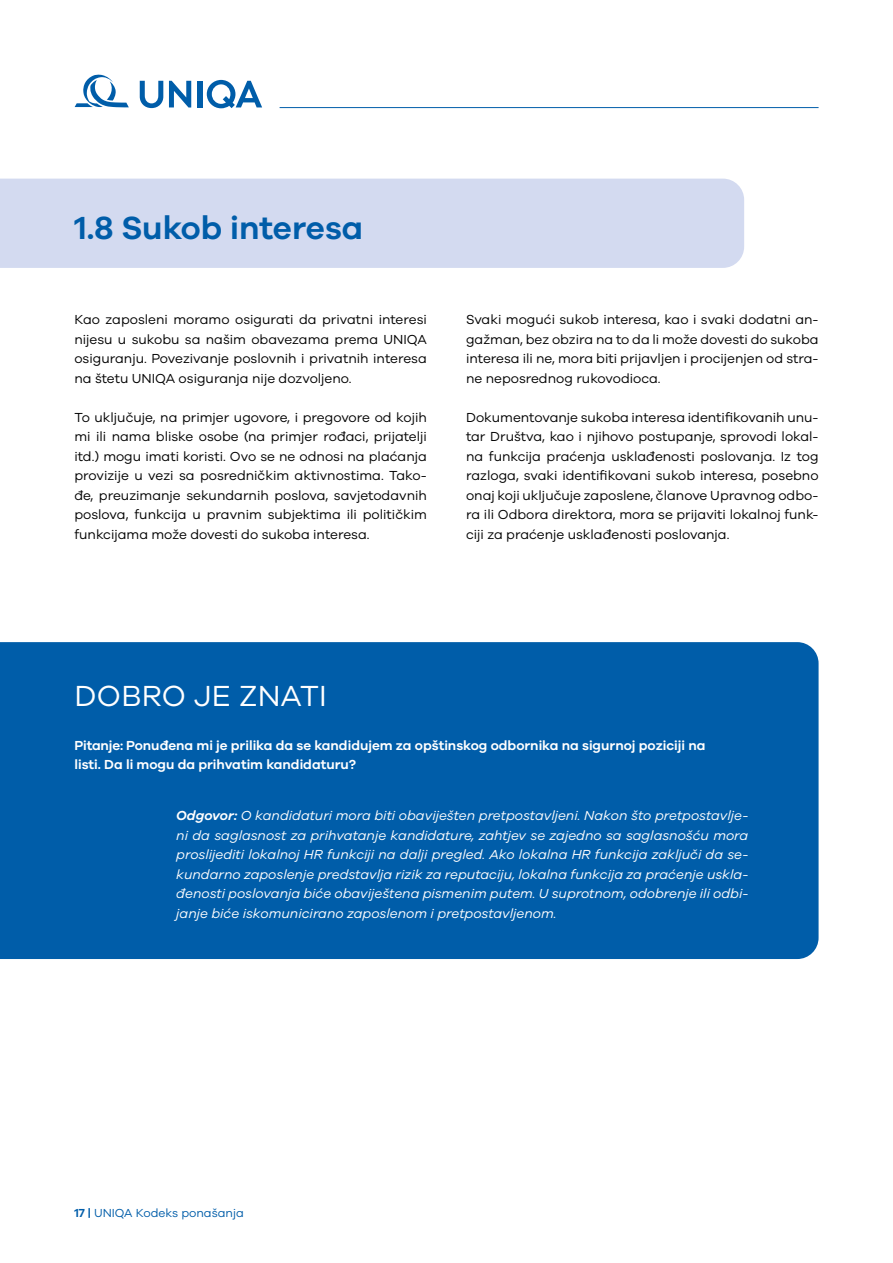
<style>
.page{position:relative;width:893px;height:1263px;background:#fff}
.page>*{position:absolute;margin:0;border:0;box-sizing:border-box;transform-origin:0 0}
.t1{font:600 33px "UNIQA Galano";color:#005da9}
.t2{font:30px "UNIQA Galano";letter-spacing:.01em;color:#fff}
.t3{font:13.5px/19.5px "UNIQA Galano";color:#000;text-align:justify}
.t4{font:italic 13.5px/19.5px "UNIQA Galano";color:#fff;text-align:justify}
.t5{font:600 13.5px/19.5px "UNIQA Galano";color:#fff}
.t6{font:12px "UNIQA Galano";color:#005da9}
.s1{font-weight:600}
</style>
<div class="page">
<svg style="left:75px;top:75px;width:54px;height:32px"></svg>
<svg style="left:140px;top:81px;width:23px;height:27px"></svg>
<svg style="left:169px;top:81px;width:22px;height:27px"></svg>
<div style="left:197px;top:81px;width:5px;height:26px;background:#005da9"></div>
<svg style="left:207px;top:80px;width:55px;height:28px"></svg>
<hr style="left:280px;top:107px;width:539px;height:1px;background:#005da9">
<div style="left:0;top:179px;width:744px;height:89px;background:#d3daf0"></div>
<div style="left:0;top:642px;width:819px;height:317px;background:#005da9"></div>
<h1 class="t1" style="left:74px;top:208px;width:290px">1.8 Sukob interesa</h1>
<p class="t3" style="left:74px;top:310px;width:354px">Kao zaposleni moramo osigurati da privatni interesi nijesu u sukobu sa našim obavezama prema UNIQA osiguranju. Povezivanje poslovnih i privatnih interesa na štetu UNIQA osiguranja nije dozvoljeno.</p>
<p class="t3" style="left:74px;top:407px;width:354px">To uključuje, na primjer ugovore, i pregovore od kojih mi ili nama bliske osobe (na primjer rođaci, prijatelji itd.) mogu imati koristi. Ovo se ne odnosi na plaćanja provizije u vezi sa posredničkim aktivnostima. Tako&shy;đe, preuzimanje sekundarnih poslova, savjetodavnih poslova, funkcija u pravnim subjektima ili političkim funkcijama može dovesti do sukoba interesa.</p>
<p class="t3" style="left:466px;top:310px;width:354px">Svaki mogući sukob interesa, kao i svaki dodatni an&shy;gažman, bez obzira na to da li može dovesti do sukoba interesa ili ne, mora biti prijavljen i procijenjen od stra&shy;ne neposrednog rukovodioca.</p>
<p class="t3" style="left:466px;top:407px;width:354px;text-align:left">Dokumentovanje sukoba interesa identifikovanih unu&shy;tar Društva, kao i njihovo postupanje, sprovodi lokal&shy;na funkcija praćenja usklađenosti poslovanja. Iz tog razloga, svaki identifikovani sukob interesa, posebno onaj koji uključuje zaposlene, članove Upravnog odbo&shy;ra ili Odbora direktora, mora se prijaviti lokalnoj funk&shy;ciji za praćenje usklađenosti poslovanja.</p>
<h2 class="t2" style="left:75px;top:678px;width:254px">DOBRO JE ZNATI</h2>
<p class="t5" style="left:74px;top:735px;width:633px">Pitanje: Ponuđena mi je prilika da se kandidujem za opštinskog odbornika na sigurnoj poziciji na listi. Da li mogu da prihvatim kandidaturu?</p>
<p class="t4" style="left:176px;top:806px;width:574px"><span class="s1">Odgovor:</span> O kandidaturi mora biti obaviješten pretpostavljeni. Nakon što pretpostavlje&shy;ni da saglasnost za prihvatanje kandidature, zahtjev se zajedno sa saglasnošću mora proslijediti lokalnoj HR funkciji na dalji pregled. Ako lokalna HR funkcija zaključi da se&shy;kundarno zaposlenje predstavlja rizik za reputaciju, lokalna funkcija za praćenje uskla&shy;đenosti poslovanja biće obaviještena pismenim putem. U suprotnom, odobrenje ili odbi&shy;janje biće iskomunicirano zaposlenom i pretpostavljenom.</p>
<p class="t6" style="left:74px;top:1205px;width:171px"><span class="s1">17 |</span> UNIQA Kodeks ponašanja</p>
</div>
